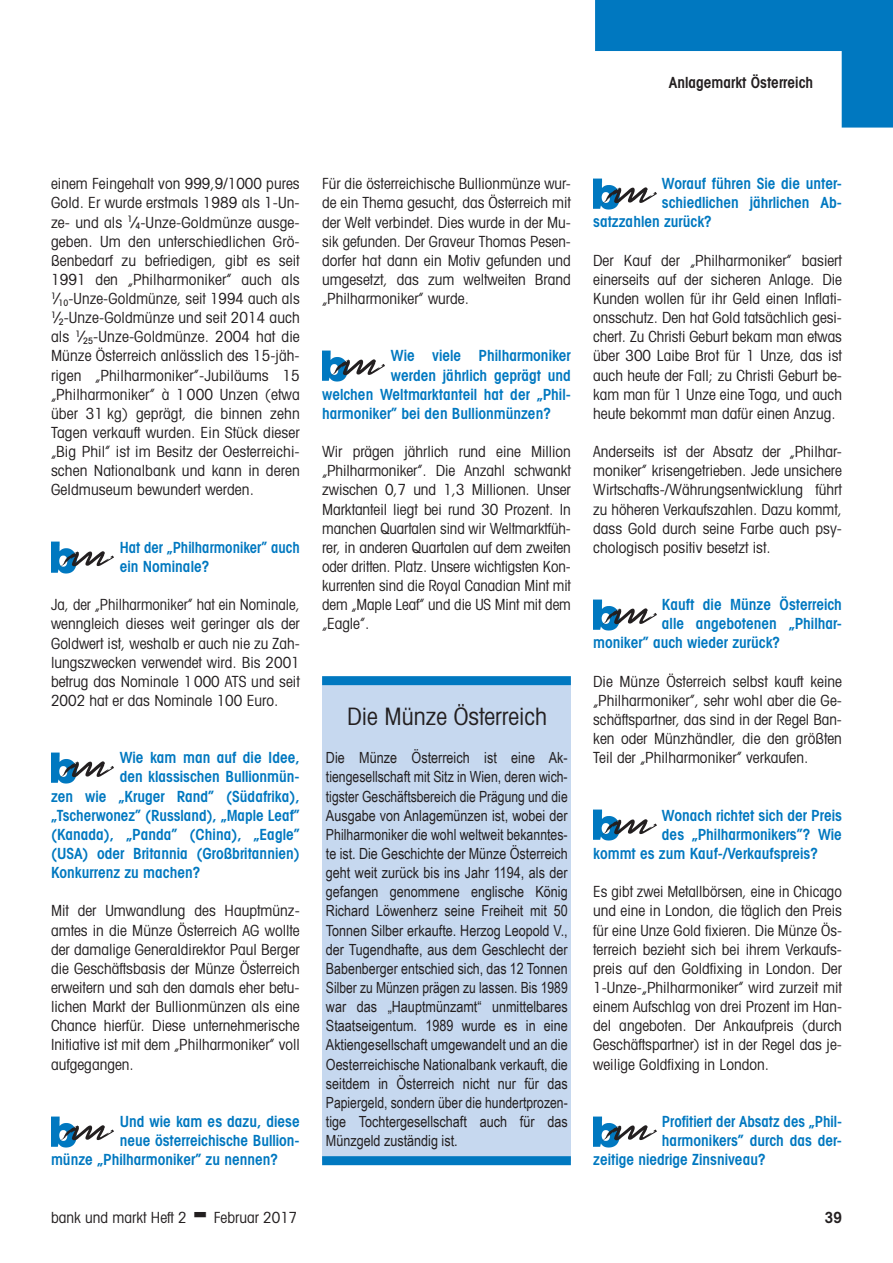
<style>
.page{position:relative;width:893px;height:1263px;background:#fff}
.page>*{position:absolute;margin:0;border:0;box-sizing:border-box;transform-origin:0 0}
.t1{font:condensed 24px "Avant Garde";color:#231f20}
.t2{font:condensed 15.3px/19.2px "Avant Garde";color:#231f20;text-align:justify}
.t3{font:15.3px/19.2px "Arial Narrow";color:#231f20;text-align:justify}
.t4{font:600 condensed 15.3px "Avant Garde";color:#0078c0}
.t5{font:condensed 15.3px/19.2px "Avant Garde";color:#231f20;text-align:justify;scale:.96 1}
.t6{font:600 condensed 15.3px/19.2px "Avant Garde";color:#0078c0;scale:.96 1}
.t7{font:600 condensed 15.3px "Avant Garde";color:#231f20}
</style>
<div class="page">
<img style="left:51px;top:542px;width:24px;height:31px">
<img style="left:58px;top:549px;width:56px;height:20px">
<img style="left:51px;top:752px;width:24px;height:31px">
<img style="left:58px;top:760px;width:56px;height:19px">
<img style="left:51px;top:1116px;width:24px;height:31px">
<img style="left:58px;top:1123px;width:56px;height:20px">
<img style="left:322px;top:351px;width:24px;height:31px">
<img style="left:329px;top:358px;width:56px;height:19px">
<img style="left:593px;top:178px;width:25px;height:31px">
<img style="left:600px;top:186px;width:57px;height:19px">
<img style="left:593px;top:599px;width:25px;height:31px">
<img style="left:600px;top:607px;width:57px;height:19px">
<img style="left:593px;top:810px;width:25px;height:31px">
<img style="left:600px;top:817px;width:57px;height:19px">
<img style="left:593px;top:1116px;width:25px;height:31px">
<img style="left:600px;top:1123px;width:57px;height:20px">
<div style="left:322px;top:680px;width:249px;height:481px;background:#c6d8ef"></div>
<div style="left:322px;top:1156px;width:249px;height:9px;background:#0078c0"></div>
<div style="left:322px;top:676px;width:249px;height:9px;background:#0078c0"></div>
<svg style="left:595px;top:0;width:298px;height:128px"></svg>
<p class="t7" style="left:669px;top:74px;width:146px">Anlagemarkt Österreich</p>
<p class="t2" style="left:51px;top:174px;width:250px">einem Feingehalt von 999,9/1000 pures Gold. Er wurde erstmals 1989 als 1-Un&shy;ze- und als <sup>1</sup>⁄<sub>4</sub>-Unze-Goldmünze ausge&shy;geben. Um den unterschiedlichen Grö&shy;ßenbedarf zu befriedigen, gibt es seit 1991 den „Philharmoniker” auch als <sup>1</sup>⁄<sub>10</sub>-Unze-Goldmünze, seit 1994 auch als <sup>1</sup>⁄<sub>2</sub>-Unze-Goldmünze und seit 2014 auch als <sup>1</sup>⁄<sub>25</sub>-Unze-Goldmünze. 2004 hat die Münze Österreich anlässlich des 15-jäh&shy;rigen „Philharmoniker”-Jubiläums 15 „Philharmoniker” à 1000 Unzen (etwa über 31 kg) geprägt, die binnen zehn Tagen verkauft wurden. Ein Stück dieser „Big Phil” ist im Besitz der Oesterreichi&shy;schen Nationalbank und kann in deren Geldmuseum bewundert werden.</p>
<p class="t6" style="left:120px;top:537px;width:189px">Hat der „Philharmoniker” auch ein Nominale?</p>
<p class="t5" style="left:51px;top:595px;width:261px">Ja, der „Philharmoniker” hat ein Nominale, wenngleich dieses weit geringer als der Goldwert ist, weshalb er auch nie zu Zah&shy;lungszwecken verwendet wird. Bis 2001 betrug das Nominale 1000 ATS und seit 2002 hat er das Nominale 100 Euro.</p>
<p class="t4" style="left:120px;top:748px;width:181px">Wie kam man auf die Idee,</p>
<p class="t4" style="left:120px;top:767px;width:181px">den klassischen Bullionmün-</p>
<p class="t4" style="left:51px;top:787px;width:250px">zen wie „Kruger Rand” (Südafrika),</p>
<p class="t4" style="left:51px;top:806px;width:250px">„Tscherwonez” (Russland), „Maple Leaf”</p>
<p class="t4" style="left:51px;top:825px;width:250px">(Kanada), „Panda” (China), „Eagle”</p>
<p class="t4" style="left:51px;top:844px;width:250px">(USA) oder Britannia (Großbritannien)</p>
<p class="t4" style="left:51px;top:863px;width:151px">Konkurrenz zu machen?</p>
<p class="t2" style="left:51px;top:901px;width:250px">Mit der Umwandlung des Hauptmünz&shy;amtes in die Münze Österreich AG wollte der damalige Generaldirektor Paul Berger die Geschäftsbasis der Münze Österreich erweitern und sah den damals eher betu&shy;lichen Markt der Bullionmünzen als eine Chance hierfür. Diese unternehmerische Initiative ist mit dem „Philharmoniker” voll aufgegangen.</p>
<p class="t4" style="left:120px;top:1112px;width:182px">Und wie kam es dazu, diese</p>
<p class="t4" style="left:120px;top:1131px;width:181px">neue österreichische Bullion-</p>
<p class="t4" style="left:51px;top:1150px;width:229px">münze „Philharmoniker” zu nennen?</p>
<p class="t2" style="left:322px;top:174px;width:250px">Für die österreichische Bullionmünze wur&shy;de ein Thema gesucht, das Österreich mit der Welt verbindet. Dies wurde in der Mu&shy;sik gefunden. Der Graveur Thomas Pesen&shy;dorfer hat dann ein Motiv gefunden und umgesetzt, das zum weltweiten Brand „Philharmoniker” wurde.</p>
<p class="t4" style="left:391px;top:347px;width:181px">Wie viele Philharmoniker</p>
<p class="t4" style="left:391px;top:366px;width:181px">werden jährlich geprägt und</p>
<p class="t4" style="left:322px;top:385px;width:250px">welchen Weltmarktanteil hat der „Phil-</p>
<p class="t4" style="left:322px;top:404px;width:230px">harmoniker” bei den Bullionmünzen?</p>
<p class="t2" style="left:322px;top:442px;width:250px">Wir prägen jährlich rund eine Million „Philharmoniker”. Die Anzahl schwankt zwischen 0,7 und 1,3 Millionen. Unser Marktanteil liegt bei rund 30 Prozent. In manchen Quartalen sind wir Weltmarktfüh&shy;rer, in anderen Quartalen auf dem zweiten oder dritten. Platz. Unsere wichtigsten Kon&shy;kurrenten sind die Royal Canadian Mint mit dem „Maple Leaf” und die US Mint mit dem „Eagle”.</p>
<h1 class="t1" style="left:347px;top:701px;width:201px">Die Münze Österreich</h1>
<p class="t3" style="left:326px;top:748px;width:243px">Die Münze Österreich ist eine Ak&shy;tiengesellschaft mit Sitz in Wien, deren wich&shy;tigster Geschäftsbereich die Prägung und die Ausgabe von Anlagemünzen ist, wobei der Philharmoniker die wohl weltweit bekanntes&shy;te ist. Die Geschichte der Münze Österreich geht weit zurück bis ins Jahr 1194, als der gefangen genommene englische König Richard Löwenherz seine Freiheit mit 50<br>Tonnen Silber erkaufte. Herzog Leopold V., der Tugendhafte, aus dem Geschlecht der Babenberger entschied sich, das 12 Tonnen Silber zu Münzen prägen zu lassen. Bis 1989 war das „Hauptmünzamt“ unmittelbares Staatseigentum. 1989 wurde es in eine Aktiengesellschaft umgewandelt und an die Oesterreichische Nationalbank verkauft, die seitdem in Österreich nicht nur für das Papiergeld, sondern über die hundertprozen&shy;tige Tochtergesellschaft auch für das Münzgeld zuständig ist.</p>
<p class="t4" style="left:662px;top:174px;width:181px">Worauf führen Sie die unter-</p>
<p class="t4" style="left:662px;top:193px;width:181px">schiedlichen jährlichen Ab-</p>
<p class="t4" style="left:593px;top:213px;width:120px">satzzahlen zurück?</p>
<p class="t2" style="left:593px;top:250px;width:250px">Der Kauf der „Philharmoniker” basiert einerseits auf der sicheren Anlage. Die Kunden wollen für ihr Geld einen Inflati&shy;onsschutz. Den hat Gold tatsächlich gesi&shy;chert. Zu Christi Geburt bekam man etwas über 300 Laibe Brot für 1 Unze, das ist auch heute der Fall; zu Christi Geburt be&shy;kam man für 1 Unze eine Toga, und auch heute bekommt man dafür einen Anzug.</p>
<p class="t2" style="left:593px;top:442px;width:250px">Anderseits ist der Absatz der „Philhar&shy;moniker” krisengetrieben. Jede unsichere Wirtschafts-/Währungsentwicklung führt zu höheren Verkaufszahlen. Dazu kommt, dass Gold durch seine Farbe auch psy&shy;chologisch positiv besetzt ist.</p>
<p class="t4" style="left:662px;top:595px;width:182px">Kauft die Münze Österreich</p>
<p class="t4" style="left:662px;top:614px;width:181px">alle angebotenen „Philhar-</p>
<p class="t4" style="left:593px;top:634px;width:189px">moniker” auch wieder zurück?</p>
<p class="t2" style="left:593px;top:671px;width:250px">Die Münze Österreich selbst kauft keine „Philharmoniker”, sehr wohl aber die Ge&shy;schäftspartner, das sind in der Regel Ban&shy;ken oder Münzhändler, die den größten Teil der „Philharmoniker” verkaufen.</p>
<p class="t4" style="left:662px;top:806px;width:181px">Wonach richtet sich der Preis</p>
<p class="t4" style="left:662px;top:825px;width:181px">des „Philharmonikers”? Wie</p>
<p class="t4" style="left:593px;top:844px;width:226px">kommt es zum Kauf-/Verkaufspreis?</p>
<p class="t2" style="left:593px;top:882px;width:250px">Es gibt zwei Metallbörsen, eine in Chicago und eine in London, die täglich den Preis für eine Unze Gold fixieren. Die Münze Ös&shy;terreich bezieht sich bei ihrem Verkaufs&shy;preis auf den Goldfixing in London. Der 1-Unze-„Philharmoniker” wird zurzeit mit einem Aufschlag von drei Prozent im Han&shy;del angeboten. Der Ankaufpreis (durch Geschäftspartner) ist in der Regel das je&shy;weilige Goldfixing in London.</p>
<p class="t4" style="left:662px;top:1112px;width:182px">Profitiert der Absatz des „Phil-</p>
<p class="t4" style="left:662px;top:1131px;width:181px">harmonikers” durch das der-</p>
<p class="t4" style="left:593px;top:1150px;width:174px">zeitige niedrige Zinsniveau?</p>
<p class="t2" style="left:51px;top:1207px;width:137px">bank und markt Heft 2</p>
<p class="t2" style="left:214px;top:1207px;width:85px">Februar 2017</p>
<p class="t7" style="left:825px;top:1208px;width:19px">39</p>
</div>
